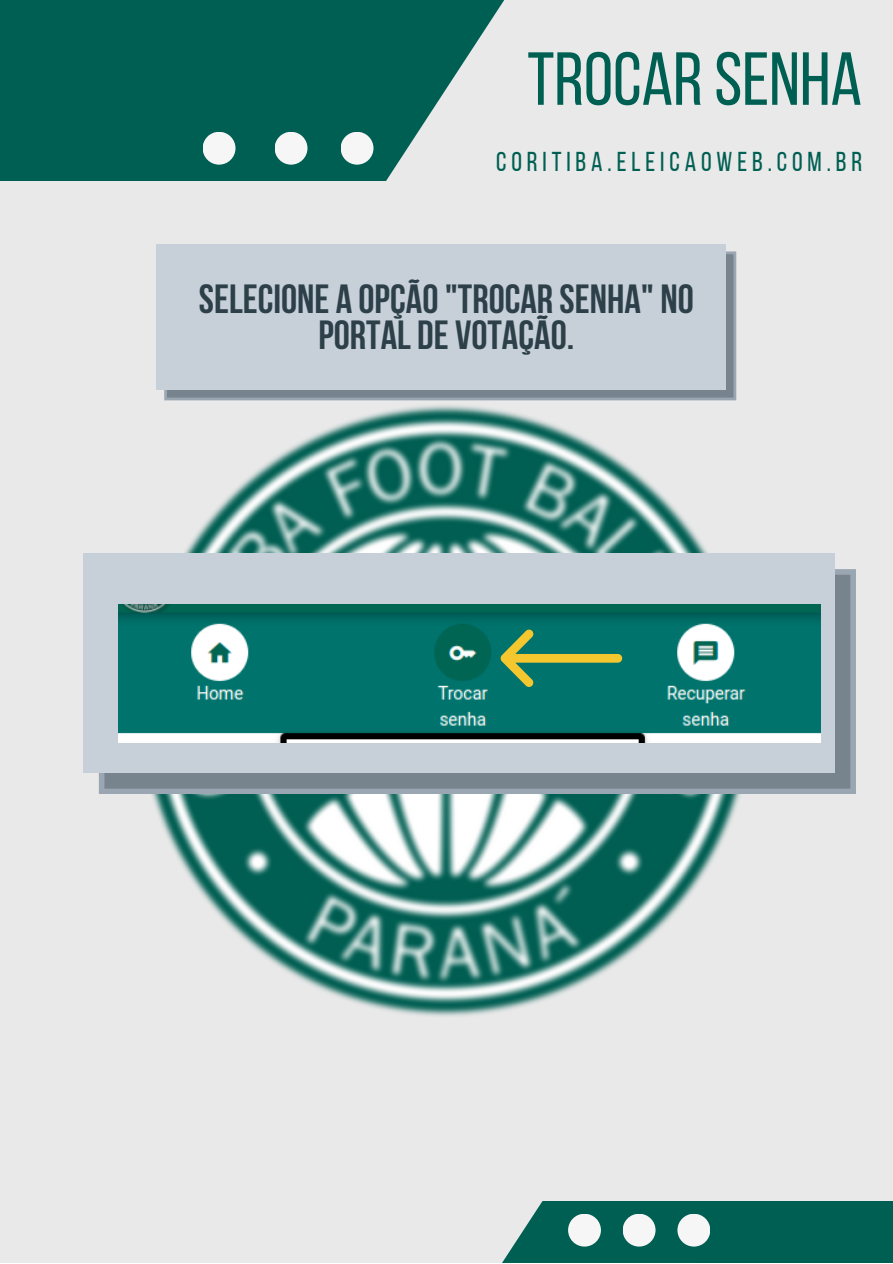
<style>
.page{position:relative;width:893px;height:1264px;background:#fff}
.page>*{position:absolute;margin:0;border:0;box-sizing:border-box;transform-origin:0 0}
.t1{font:75px "Bebas Neue";color:#005f53}
.t2{font:700 40.65px/36.2px "Bebas Neue";color:#2d404a;text-align:center}
.t3{font:27.15px "Bebas Neue";letter-spacing:.18em;color:#005f53}
</style>
<div class="page">
<div style="left:0;top:0;width:892px;height:1262px;background:#e9e9e9"></div>
<div style="left:502px;top:1201px;width:390px;height:61px;background:#005f53"></div>
<div style="left:0;top:0;width:311px;height:181px;background:#005f53"></div>
<svg style="left:311px;top:0;width:194px;height:181px"></svg>
<div style="left:340px;top:132px;width:33px;height:33px;background:#f6f6f6;border-radius:50%"></div>
<div style="left:274px;top:132px;width:33px;height:33px;background:#f6f6f6;border-radius:50%"></div>
<div style="left:203px;top:132px;width:32px;height:33px;background:#f6f6f6;border-radius:50%"></div>
<div style="left:568px;top:1213px;width:33px;height:33px;background:#f6f6f6;border-radius:50%"></div>
<div style="left:622px;top:1213px;width:33px;height:33px;background:#f6f6f6;border-radius:50%"></div>
<div style="left:677px;top:1213px;width:33px;height:33px;background:#f6f6f6;border-radius:50%"></div>
<img style="left:98px;top:244px;width:758px;height:773px">
<svg style="left:164px;top:251px;width:572px;height:149px;background:#818d97"></svg>
<div style="left:156px;top:244px;width:569px;height:146px;background:#c7d0d8"></div>
<svg style="left:99px;top:569px;width:756px;height:224px;background:#7f8c96"></svg>
<div style="left:83px;top:553px;width:751px;height:220px;background:#c7d0d8"></div>
<img style="left:118px;top:604px;width:702px;height:138px">
<svg style="left:500px;top:629px;width:122px;height:58px;background:#36855e"></svg>
<p class="t1" style="left:527px;top:49px;width:336px">TROCARSENHA</p>
<p class="t3" style="left:496px;top:151px;width:367px">CORITIBA.ELEICAOWEB.COM.BR</p>
<p class="t2" style="left:199px;top:284px;width:496px">sELECIONE a OPÇÃO"TROCAR SENHA" NO<br>PORTAL DE VOTAÇÃO.</p>
</div>
